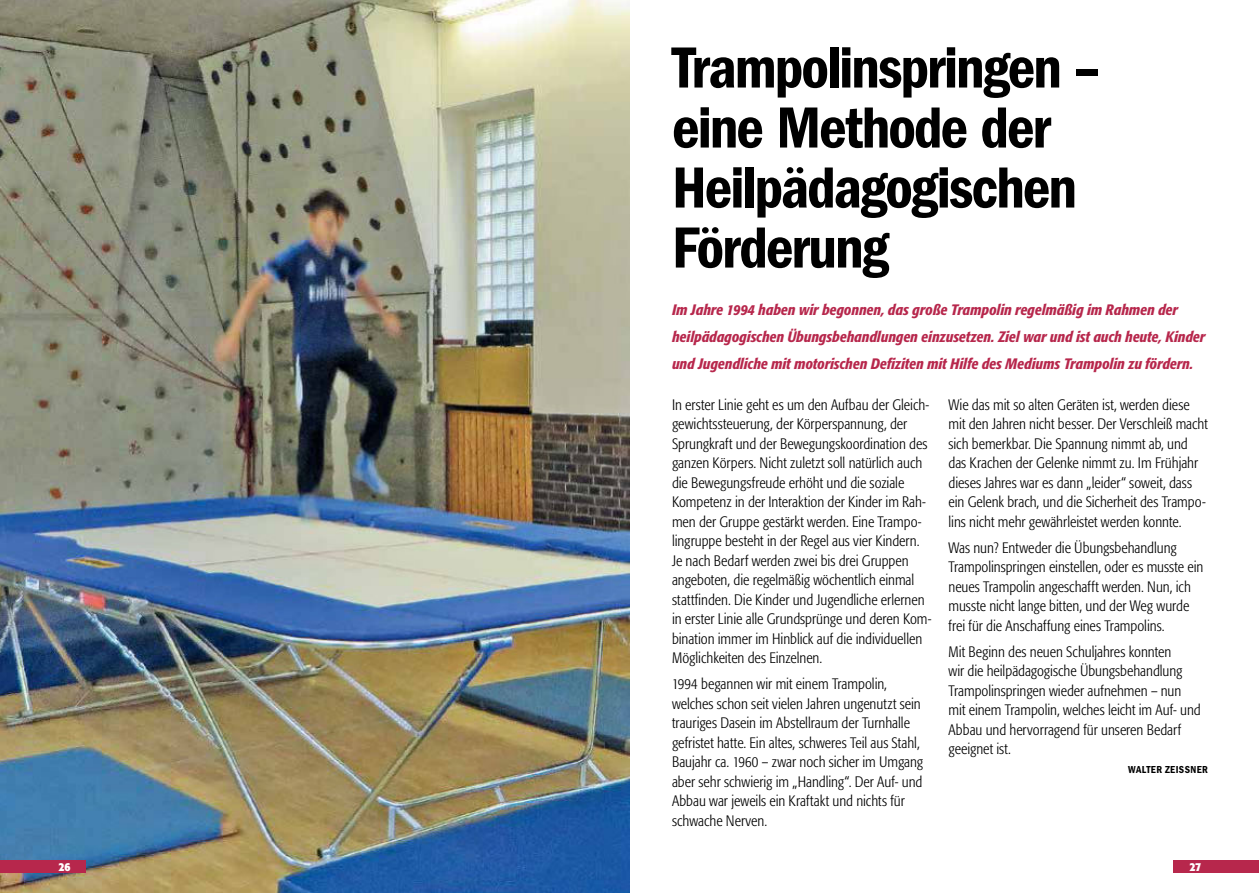
<style>
.page{position:relative;width:1259px;height:893px;background:#fff}
.page>*{position:absolute;margin:0;border:0;box-sizing:border-box;transform-origin:0 0}
.t1{font:600 condensed 60px/60px "Franklin Gothic";letter-spacing:-.035em;color:#000}
.t2{font:300 condensed 15px/19.5px "Formata";color:#000}
.t3{font:italic 500 condensed 15px/27px "Formata";letter-spacing:.005em;color:#b7274c}
.t4{font:700 condensed 12px "Formata";color:#fff}
.t5{font:600 condensed 10.5px "Franklin Gothic";letter-spacing:.04em;color:#000}
</style>
<div class="page">
<img style="left:0;top:0;width:629px;height:893px">
<div style="left:1173px;top:860px;width:86px;height:13px;background:#b7274c"></div>
<div style="left:0;top:860px;width:85px;height:13px;background:#b7274c"></div>
<h1 class="t1" style="left:672px;top:38px;width:430px">Trampolinspringen – eine Methode der<br>Heilpädagogischen<br>Förderung</h1>
<p class="t3" style="left:672px;top:296px;width:534px">Im Jahre 1994 haben wir begonnen, das große Trampolin regelmäßig im Rahmen der heilpädagogischen Übungsbehandlungen einzusetzen. Ziel war und ist auch heute, Kinder und Jugendliche mit motorischen Defiziten mit Hilfe des Mediums Trampolin zu fördern.</p>
<p class="t2" style="left:672px;top:395px;width:261px">In erster Linie geht es um den Aufbau der Gleich&shy;gewichtssteuerung, der Körperspannung, der Sprungkraft und der Bewegungskoordination des ganzen Körpers. Nicht zuletzt soll natürlich auch die Bewegungsfreude erhöht und die soziale Kompetenz in der Interaktion der Kinder im Rah&shy;men der Gruppe gestärkt werden. Eine Trampo&shy;lingruppe besteht in der Regel aus vier Kindern.<br>Je nach Bedarf werden zwei bis drei Gruppen angeboten, die regelmäßig wöchentlich einmal stattfinden. Die Kinder und Jugendliche erlernen in erster Linie alle Grundsprünge und deren Kom&shy;bination immer im Hinblick auf die individuellen Möglichkeiten des Einzelnen.</p>
<p class="t2" style="left:672px;top:675px;width:253px">1994 begannen wir mit einem Trampolin, welches schon seit vielen Jahren ungenutzt sein trauriges Dasein im Abstellraum der Turnhalle gefristet hatte. Ein altes, schweres Teil aus Stahl, Baujahr ca. 1960 – zwar noch sicher im Umgang aber sehr schwierig im „Handling“. Der Auf- und Abbau war jeweils ein Kraftakt und nichts für schwache Nerven.</p>
<p class="t2" style="left:948px;top:395px;width:261px">Wie das mit so alten Geräten ist, werden diese mit den Jahren nicht besser. Der Verschleiß macht sich bemerkbar. Die Spannung nimmt ab, und das Krachen der Gelenke nimmt zu. Im Frühjahr dieses Jahres war es dann „leider“ soweit, dass ein Gelenk brach, und die Sicherheit des Trampo&shy;lins nicht mehr gewährleistet werden konnte.</p>
<p class="t2" style="left:948px;top:538px;width:256px">Was nun? Entweder die Übungsbehandlung Trampolinspringen einstellen, oder es musste ein neues Trampolin angeschafft werden. Nun, ich musste nicht lange bitten, und der Weg wurde frei für die Anschaffung eines Trampolins.</p>
<p class="t2" style="left:948px;top:642px;width:254px">Mit Beginn des neuen Schuljahres konnten<br>wir die heilpädagogische Übungsbehandlung Trampolinspringen wieder aufnehmen – nun mit einem Trampolin, welches leicht im Auf- und Abbau und hervorragend für unseren Bedarf geeignet ist.</p>
<p class="t5" style="left:1128px;top:764px;width:81px">WALTER ZEISSNER</p>
<p class="t4" style="left:59px;top:861px;width:14px">26</p>
<p class="t4" style="left:1189px;top:861px;width:13px">27</p>
</div>
